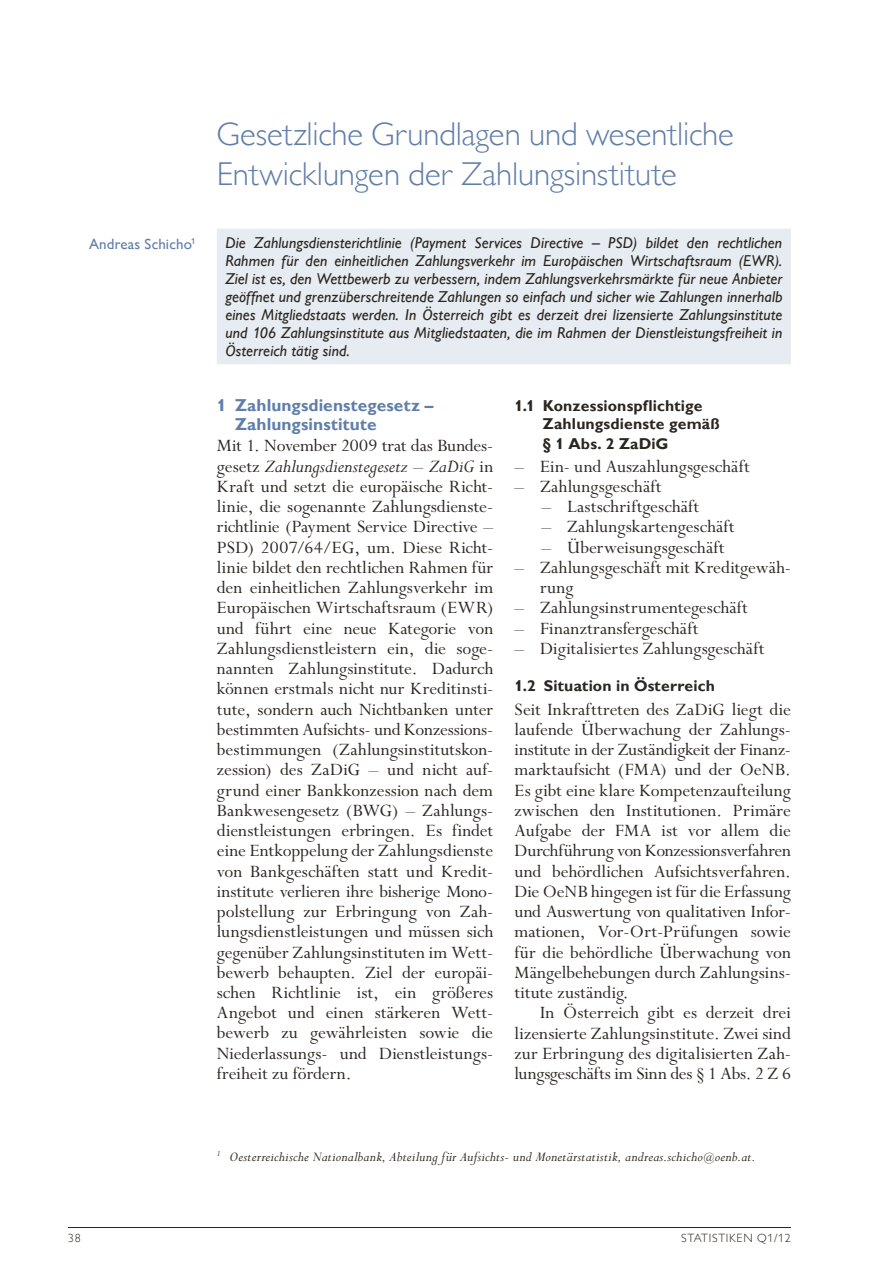
<style>
.page{position:relative;width:893px;height:1263px;background:#fff}
.page>*{position:absolute;margin:0;border:0;box-sizing:border-box;transform-origin:0 0}
.t1{font:300 33px/40.5px "Gill Sans MT Pro";letter-spacing:-.005em;color:#607ea9}
.t2{font:italic 20.25px "Perpetua Std";color:#2b2620}
.t3{font:19.5px/20.2px "Perpetua Std";color:#2b2620;text-align:justify}
.t4{font:700 17.25px/18.8px "Gill Sans MT Pro";letter-spacing:.005em;color:#607ea9}
.t5{font:italic 500 15.75px/18px "Gill Sans MT Pro";letter-spacing:.01em;color:#2b2620;text-align:justify}
.t6{font:700 15.75px/18px "Gill Sans MT Pro";letter-spacing:.01em;color:#2b2620}
.t7{font:italic 15px "Perpetua Std";letter-spacing:.015em;color:#2b2620}
.t8{font:500 15px "Gill Sans MT Pro";letter-spacing:.01em;color:#607ea9}
.t9{font:300 12px "Gill Sans MT Pro";letter-spacing:.06em;color:#2b2620}
.s1{font-style:normal;font-size:19.5px}
.s2{font-size:12px}
</style>
<div class="page">
<hr style="left:68px;top:1227px;width:723px;height:1px;background:#2b2620">
<div style="left:217px;top:229px;width:574px;height:135px;background:#e7ecf2"></div>
<p class="t8" style="left:89px;top:235px;width:108px">Andreas Schicho<sup>1</sup></p>
<h1 class="t1" style="left:217px;top:113px;width:519px">Gesetzliche Grundlagen und wesentliche<br>Entwicklungen der Zahlungsinstitute</h1>
<p class="t5" style="left:225px;top:233px;width:559px">Die Zahlungsdiensterichtlinie (Payment Services Directive – PSD) bildet den rechtlichen Rahmen für den einheitlichen Zahlungsverkehr im Europäischen Wirtschaftsraum (EWR).<br>Ziel ist es, den Wettbewerb zu verbessern, indem Zahlungsverkehrsmärkte für neue Anbieter geöffnet und grenzüberschreitende Zahlungen so einfach und sicher wie Zahlungen innerhalb eines Mitgliedstaats werden. In Österreich gibt es derzeit drei lizensierte Zahlungsinstitute und 106 Zahlungsinstitute aus Mitgliedstaaten, die im Rahmen der Dienstleistungsfreiheit in Österreich tätig sind.</p>
<p class="t4" style="left:235px;top:395px;width:200px;text-indent:-18px">1 Zahlungsdienstegesetz –<br>Zahlungsinstitute</p>
<p class="t3" style="left:217px;top:436px;width:278px">Mit 1. November 2009 trat das Bundes-</p>
<p class="t2" style="left:217px;top:456px;width:278px"><span class="s1">gesetz</span> Zahlungsdienstegesetz – ZaDiG <span class="s1">in</span></p>
<p class="t3" style="left:217px;top:477px;width:278px">Kraft und setzt die europäische Richt&shy;linie, die sogenannte Zahlungsdienste&shy;richtlinie (Payment Service Directive – PSD) 2007/64/EG, um. Diese Richt&shy;linie bildet den rechtlichen Rahmen für den einheitlichen Zahlungsverkehr im Europäischen Wirtschaftsraum (EWR) und führt eine neue Kategorie von Zahlungsdienstleistern ein, die soge&shy;nannten Zahlungsinstitute. Dadurch können erstmals nicht nur Kreditinsti&shy;tute, sondern auch Nichtbanken unter bestimmten Aufsichts- und Konzessions&shy;bestimmungen (Zahlungsinstitutskon&shy;zession) des ZaDiG – und nicht auf&shy;grund einer Bankkonzession nach dem Bankwesengesetz (BWG) – Zahlungs&shy;dienstleistungen erbringen. Es findet eine Entkoppelung der Zahlungsdienste von Bankgeschäften statt und Kredit&shy;institute verlieren ihre bisherige Mono&shy;polstellung zur Erbringung von Zah&shy;lungsdienstleistungen und müssen sich gegenüber Zahlungsinstituten im Wett&shy;bewerb behaupten. Ziel der europäi&shy;schen Richtlinie ist, ein größeres Angebot und einen stärkeren Wett&shy;bewerb zu gewährleisten sowie die Niederlassungs- und Dienstleistungs&shy;freiheit zu fördern.</p>
<p class="t6" style="left:543px;top:396px;width:179px;text-indent:-28px">1.1 Konzessionspflichtige<br>Zahlungsdienste gemäß</p>
<p class="t6" style="left:543px;top:434px;width:127px">§ 1 Abs. 2 ZaDiG</p>
<p class="t3" style="left:514px;top:457px;width:237px">– Ein- und Auszahlungsgeschäft</p>
<p class="t3" style="left:514px;top:477px;width:149px">– Zahlungsgeschäft</p>
<p class="t3" style="left:541px;top:497px;width:159px">– Lastschriftgeschäft</p>
<p class="t3" style="left:541px;top:517px;width:195px">– Zahlungskartengeschäft</p>
<p class="t3" style="left:541px;top:538px;width:185px">– Überweisungsgeschäft</p>
<p class="t3" style="left:540px;top:558px;width:252px;text-indent:-26px">– Zahlungsgeschäft mit Kreditgewäh&shy;rung</p>
<p class="t3" style="left:514px;top:598px;width:235px">– Zahlungsinstrumentegeschäft</p>
<p class="t3" style="left:514px;top:618px;width:185px">– Finanztransfergeschäft</p>
<p class="t3" style="left:514px;top:639px;width:251px">– Digitalisiertes Zahlungsgeschäft</p>
<p class="t6" style="left:514px;top:677px;width:202px">1.2 Situation in Österreich</p>
<p class="t3" style="left:514px;top:700px;width:278px">Seit Inkrafttreten des ZaDiG liegt die laufende Überwachung der Zahlungs&shy;institute in der Zuständigkeit der Finanz&shy;marktaufsicht (FMA) und der OeNB.<br>Es gibt eine klare Kompetenzaufteilung zwischen den Institutionen. Primäre Aufgabe der FMA ist vor allem die Durchführung von Konzessionsverfahren und behördlichen Aufsichtsverfahren.<br>Die OeNB hingegen ist für die Erfassung und Auswertung von qualitativen Infor&shy;mationen, Vor-Ort-Prüfungen sowie für die behördliche Überwachung von Mängelbehebungen durch Zahlungsins&shy;titute zuständig.</p>
<p class="t3" style="left:514px;top:1003px;width:278px;text-indent:26px">In Österreich gibt es derzeit drei lizensierte Zahlungsinstitute. Zwei sind zur Erbringung des digitalisierten Zah&shy;lungsgeschäfts im Sinn des § 1 Abs. 2 Z 6</p>
<p class="t7" style="left:217px;top:1149px;width:540px"><sup>1</sup> Oesterreichische Nationalbank, Abteilung für Aufsichts- und Monetärstatistik, andreas.schicho<span class="s2">@</span>oenb.at.</p>
<p class="t9" style="left:68px;top:1231px;width:14px">38</p>
<p class="t9" style="left:681px;top:1231px;width:111px">STATISTIKEN Q1/12</p>
</div>
